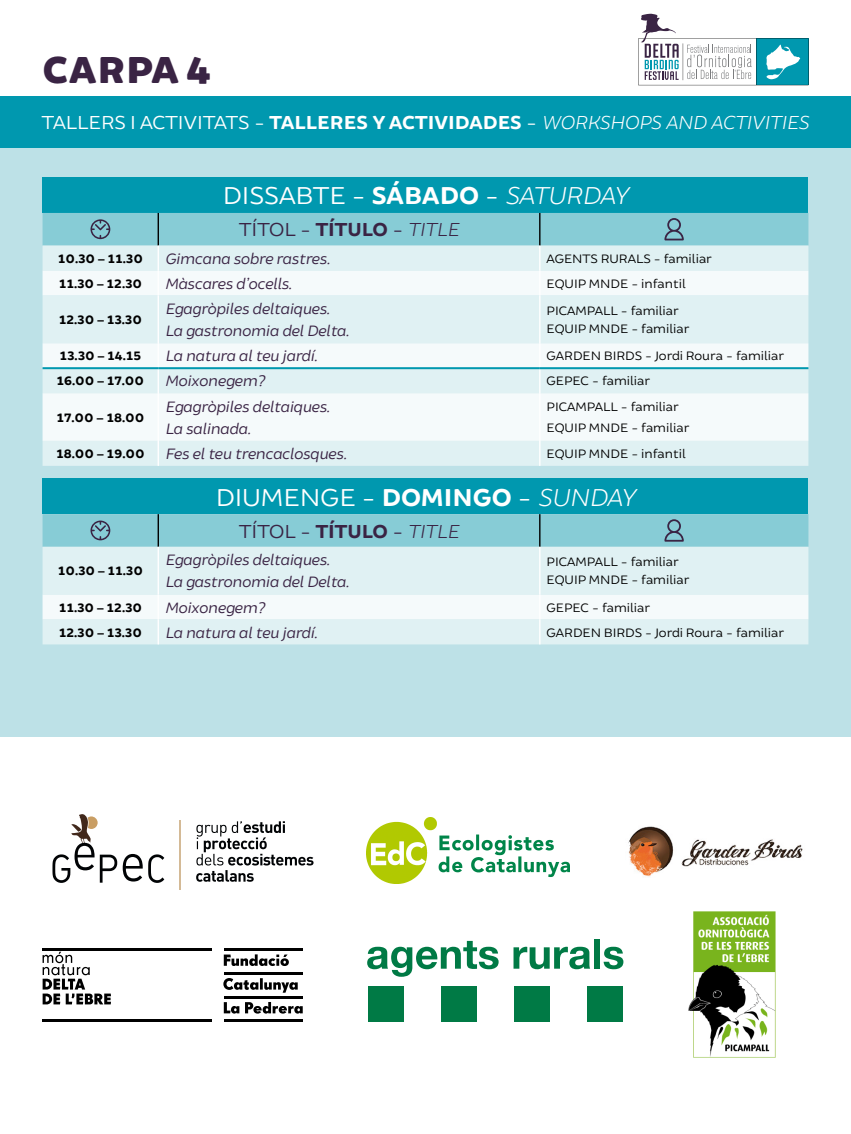
<style>
.page{position:relative;width:851px;height:1134px;background:#fff}
.page>*{position:absolute;margin:0;border:0;box-sizing:border-box;transform-origin:0 0}
.t1{font:900 40px "Brocha";color:#3a2444}
.t2{font:26px "Brocha";color:#fff}
.t3{font:italic 300 20px "Brocha";color:#fff}
.t4{font:20px "Brocha";color:#3a2444}
.t5{font:italic 16px/22px "Brocha";color:#3a2444}
.t6{font:13px/18.4px "Brocha";color:#000}
.t7{font:700 13px "Brocha";color:#000}
.s1{font-weight:400;font-style:normal}
.s2{font-weight:700;font-style:normal}
.s3{font-weight:700}
.s4{font-weight:300;font-style:italic}
</style>
<div class="page">
<div style="left:0;top:97px;width:850px;height:640px;background:#bde1e7"></div>
<div style="left:43px;top:479px;width:765px;height:35px;background:#0098af"></div>
<div style="left:43px;top:547px;width:765px;height:47px;background:#e0f1f3"></div>
<hr style="left:157px;top:547px;width:2px;height:47px;background:#fff">
<hr style="left:539px;top:547px;width:1px;height:47px;background:#fff">
<svg style="left:43px;top:594px;width:765px;height:50px;background:#eaf5f6"></svg>
<div style="left:43px;top:514px;width:765px;height:33px;background:#87ccd6"></div>
<div style="left:43px;top:177px;width:765px;height:36px;background:#0098af"></div>
<div style="left:43px;top:441px;width:765px;height:25px;background:#e0f1f3"></div>
<svg style="left:43px;top:295px;width:765px;height:146px;background:#eaf5f6"></svg>
<hr style="left:157px;top:295px;width:2px;height:48px;background:#fff">
<hr style="left:539px;top:295px;width:1px;height:48px;background:#fff">
<hr style="left:157px;top:343px;width:2px;height:24px;background:#fff">
<hr style="left:157px;top:369px;width:2px;height:24px;background:#fff">
<svg style="left:539px;top:343px;width:1px;height:50px"></svg>
<hr style="left:157px;top:393px;width:2px;height:48px;background:#fff">
<hr style="left:539px;top:393px;width:1px;height:48px;background:#fff">
<hr style="left:157px;top:441px;width:2px;height:25px;background:#fff">
<svg style="left:539px;top:441px;width:1px;height:25px"></svg>
<hr style="left:43px;top:367px;width:115px;height:2px;background:#0098af">
<hr style="left:158px;top:367px;width:381px;height:2px;background:#0098af">
<hr style="left:539px;top:367px;width:269px;height:2px;background:#0098af">
<svg style="left:43px;top:213px;width:765px;height:82px;background:#c2e4e9"></svg>
<img style="left:688px;top:911px;width:86px;height:146px">
<div style="left:368px;top:987px;width:35px;height:35px;background:#007a45"></div>
<div style="left:441px;top:987px;width:35px;height:35px;background:#007a45"></div>
<div style="left:514px;top:987px;width:35px;height:35px;background:#007a45"></div>
<div style="left:587px;top:987px;width:35px;height:35px;background:#007a45"></div>
<svg style="left:367px;top:941px;width:131px;height:36px"></svg>
<svg style="left:513px;top:947px;width:77px;height:22px"></svg>
<div style="left:594px;top:939px;width:6px;height:30px;background:#007a45"></div>
<svg style="left:603px;top:947px;width:20px;height:22px"></svg>
<svg style="left:52px;top:814px;width:65px;height:69px"></svg>
<svg style="left:123px;top:854px;width:41px;height:29px"></svg>
<hr style="left:179px;top:820px;width:2px;height:70px;background:#d4ba96">
<svg style="left:196px;top:821px;width:117px;height:61px"></svg>
<img style="left:366px;top:818px;width:203px;height:65px">
<img style="left:628px;top:826px;width:175px;height:51px">
<div style="left:0;top:97px;width:850px;height:51px;background:#0098af"></div>
<svg style="left:638px;top:14px;width:170px;height:71px"></svg>
<svg style="left:224px;top:954px;width:65px;height:12px"></svg>
<hr style="left:224px;top:948px;width:79px;height:2px;background:#000">
<hr style="left:224px;top:972px;width:79px;height:2px;background:#000">
<hr style="left:224px;top:996px;width:79px;height:2px;background:#000">
<hr style="left:224px;top:1020px;width:79px;height:2px;background:#000">
<svg style="left:224px;top:1002px;width:79px;height:11px"></svg>
<svg style="left:223px;top:978px;width:75px;height:15px"></svg>
<hr style="left:43px;top:948px;width:169px;height:2px;background:#000">
<hr style="left:43px;top:1020px;width:169px;height:2px;background:#000">
<svg style="left:43px;top:952px;width:68px;height:52px"></svg>
<h1 class="t1" style="left:43px;top:45px;width:170px">CARPA 4</h1>
<h3 class="t3" style="left:42px;top:111px;width:768px"><span class="s1">TALLERS I ACTIVITATS -</span> <span class="s2">TALLERES Y ACTIVIDADES</span> <span class="s1">-</span> WORKSHOPS AND ACTIVITIES</h3>
<h2 class="t2" style="left:223px;top:180px;width:407px">DISSABTE - <span class="s3">SÁBADO</span> - <span class="s4">SATURDAY</span></h2>
<h3 class="t4" style="left:239px;top:218px;width:221px">TÍTOL - <span class="s3">TÍTULO</span> - <span class="s4">TITLE</span></h3>
<p class="t7" style="left:58px;top:250px;width:87px">10.30 – 11.30</p>
<p class="t5" style="left:165px;top:248px;width:166px">Gimcana sobre rastres.</p>
<p class="t6" style="left:546px;top:249px;width:167px">AGENTS RURALS - familiar</p>
<p class="t7" style="left:59px;top:275px;width:85px">11.30 – 12.30</p>
<p class="t5" style="left:165px;top:273px;width:128px">Màscares d’ocells.</p>
<p class="t6" style="left:546px;top:274px;width:141px">EQUIP MNDE - infantil</p>
<p class="t7" style="left:59px;top:312px;width:85px">12.30 – 13.30</p>
<p class="t5" style="left:165px;top:298px;width:185px">Egagròpiles deltaiques.<br>La gastronomia del Delta.</p>
<p class="t6" style="left:546px;top:301px;width:144px">PICAMPALL - familiar<br>EQUIP MNDE - familiar</p>
<p class="t7" style="left:59px;top:348px;width:83px">13.30 – 14.15</p>
<p class="t5" style="left:165px;top:345px;width:154px">La natura al teu jardí.</p>
<p class="t6" style="left:546px;top:347px;width:239px">GARDEN BIRDS - Jordi Roura - familiar</p>
<p class="t7" style="left:57px;top:373px;width:89px">16.00 – 17.00</p>
<p class="t5" style="left:165px;top:370px;width:101px">Moixonegem?</p>
<p class="t6" style="left:546px;top:372px;width:105px">GEPEC - familiar</p>
<p class="t7" style="left:56px;top:409px;width:89px">17.00 – 18.00</p>
<p class="t5" style="left:165px;top:395px;width:166px">Egagròpiles deltaiques.<br>La salinada.</p>
<p class="t6" style="left:546px;top:397px;width:144px;line-height:20.7px">PICAMPALL - familiar<br>EQUIP MNDE - familiar</p>
<p class="t7" style="left:56px;top:446px;width:90px">18.00 – 19.00</p>
<p class="t5" style="left:165px;top:443px;width:183px">Fes el teu trencaclosques.</p>
<p class="t6" style="left:546px;top:444px;width:141px">EQUIP MNDE - infantil</p>
<p class="t7" style="left:58px;top:563px;width:87px">10.30 – 11.30</p>
<h2 class="t2" style="left:216px;top:482px;width:421px">DIUMENGE - <span class="s3">DOMINGO</span> - <span class="s4">SUNDAY</span></h2>
<h3 class="t4" style="left:239px;top:519px;width:221px">TÍTOL - <span class="s3">TÍTULO</span> - <span class="s4">TITLE</span></h3>
<p class="t5" style="left:165px;top:549px;width:185px">Egagròpiles deltaiques.<br>La gastronomia del Delta.</p>
<p class="t6" style="left:546px;top:553px;width:144px">PICAMPALL - familiar<br>EQUIP MNDE - familiar</p>
<p class="t7" style="left:59px;top:599px;width:85px">11.30 – 12.30</p>
<p class="t5" style="left:165px;top:596px;width:101px">Moixonegem?</p>
<p class="t6" style="left:546px;top:598px;width:105px">GEPEC - familiar</p>
<p class="t7" style="left:59px;top:624px;width:85px">12.30 – 13.30</p>
<p class="t5" style="left:165px;top:621px;width:154px">La natura al teu jardí.</p>
<p class="t6" style="left:546px;top:623px;width:239px">GARDEN BIRDS - Jordi Roura - familiar</p>
</div>
